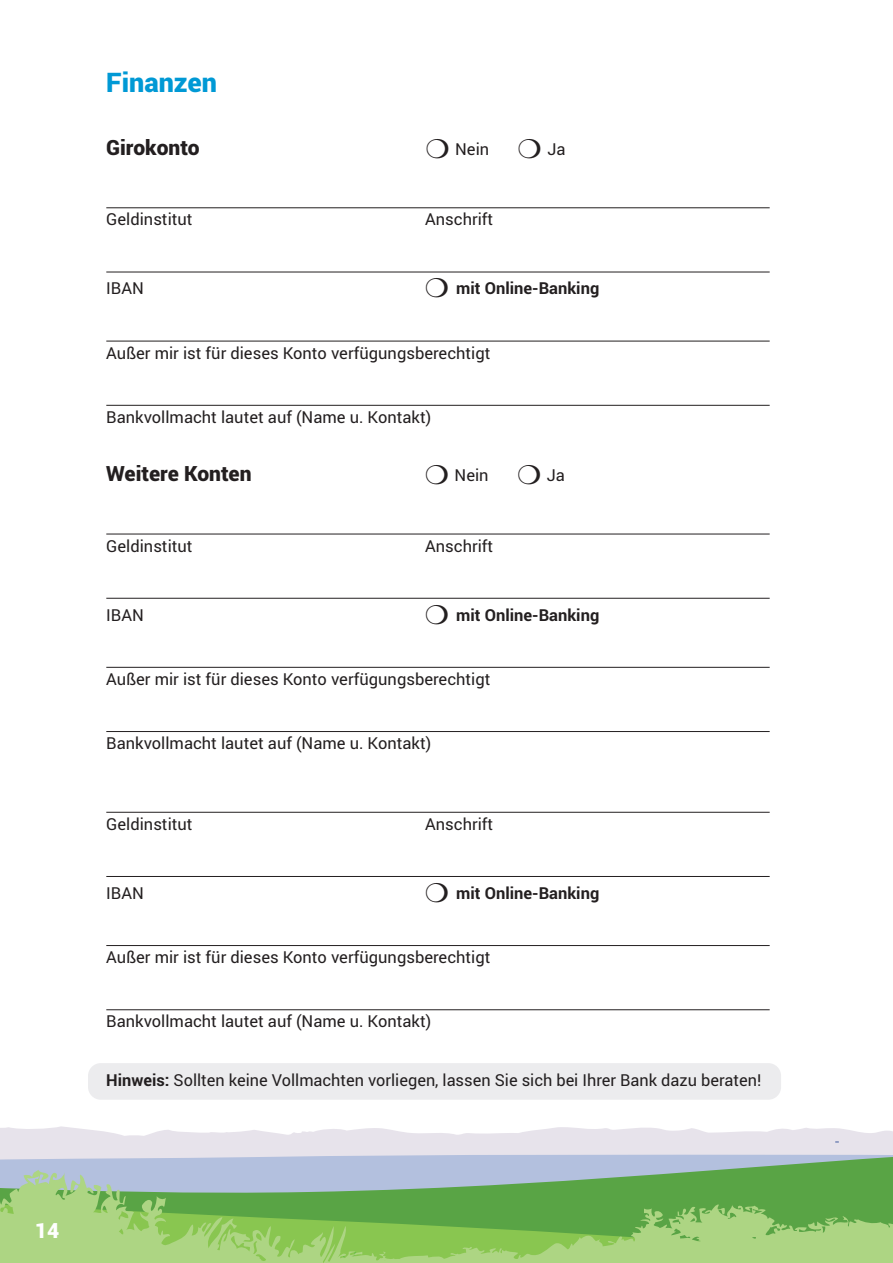
<style>
.page{position:relative;width:893px;height:1263px;background:#fff}
.page>*{position:absolute;margin:0;border:0;box-sizing:border-box;transform-origin:0 0}
.t1{font:900 27px "Roboto";color:#0099d5}
.t2{font:900 21px "Roboto";color:#231f20}
.t3{font:900 21px "Roboto";color:#fff}
.t4{font:16.5px "Roboto";color:#231f20}
.t5{font:700 16.5px "Roboto";color:#231f20}
.s1{font-weight:700}
</style>
<div class="page">
<div style="left:88px;top:1063px;width:693px;height:37px;background:#ececee;border-radius:13px"></div>
<svg style="left:0;top:1126px;width:893px;height:38px;background:#dedee9"></svg>
<svg style="left:0;top:1164px;width:893px;height:12px;background:#9bb8b6"></svg>
<svg style="left:419px;top:1176px;width:474px;height:28px;background:#63a756"></svg>
<svg style="left:419px;top:1204px;width:474px;height:59px;background:#82bd5f"></svg>
<div style="left:624px;top:1244px;width:269px;height:19px;background:#add583"></div>
<svg style="left:0;top:1170px;width:419px;height:93px;background:#96c37f"></svg>
<hr style="left:106px;top:208px;width:664px;height:1px;background:#231f20">
<hr style="left:106px;top:272px;width:664px;height:1px;background:#231f20">
<hr style="left:106px;top:341px;width:664px;height:1px;background:#231f20">
<hr style="left:106px;top:405px;width:664px;height:1px;background:#231f20">
<hr style="left:106px;top:534px;width:664px;height:1px;background:#231f20">
<hr style="left:106px;top:598px;width:664px;height:1px;background:#231f20">
<hr style="left:106px;top:667px;width:664px;height:1px;background:#231f20">
<hr style="left:106px;top:731px;width:664px;height:1px;background:#231f20">
<hr style="left:106px;top:812px;width:664px;height:1px;background:#231f20">
<hr style="left:106px;top:876px;width:664px;height:1px;background:#231f20">
<hr style="left:106px;top:945px;width:664px;height:1px;background:#231f20">
<hr style="left:106px;top:1009px;width:664px;height:1px;background:#231f20">
<h1 class="t1" style="left:106px;top:67px;width:112px">Finanzen</h1>
<p class="t2" style="left:106px;top:136px;width:95px">Girokonto</p>
<p class="t4" style="left:426px;top:140px;width:141px">❍ Nein ❍ Ja</p>
<p class="t4" style="left:106px;top:210px;width:88px">Geldinstitut</p>
<p class="t4" style="left:425px;top:210px;width:70px">Anschrift</p>
<p class="t4" style="left:106px;top:279px;width:39px">IBAN</p>
<p class="t5" style="left:425px;top:279px;width:176px">❍ mit Online-Banking</p>
<p class="t4" style="left:106px;top:343px;width:386px">Außer mir ist für dieses Konto verfügungsberechtigt</p>
<p class="t4" style="left:106px;top:407px;width:326px">Bankvollmacht lautet auf (Name u. Kontakt)</p>
<p class="t2" style="left:106px;top:462px;width:147px">Weitere Konten</p>
<p class="t4" style="left:425px;top:466px;width:141px">❍ Nein ❍ Ja</p>
<p class="t4" style="left:106px;top:536px;width:88px">Geldinstitut</p>
<p class="t4" style="left:425px;top:536px;width:70px">Anschrift</p>
<p class="t4" style="left:106px;top:605px;width:39px">IBAN</p>
<p class="t5" style="left:425px;top:605px;width:176px">❍ mit Online-Banking</p>
<p class="t4" style="left:106px;top:669px;width:386px">Außer mir ist für dieses Konto verfügungsberechtigt</p>
<p class="t4" style="left:106px;top:734px;width:326px">Bankvollmacht lautet auf (Name u. Kontakt)</p>
<p class="t4" style="left:106px;top:814px;width:88px">Geldinstitut</p>
<p class="t4" style="left:425px;top:814px;width:70px">Anschrift</p>
<p class="t4" style="left:106px;top:883px;width:39px">IBAN</p>
<p class="t5" style="left:425px;top:883px;width:176px">❍ mit Online-Banking</p>
<p class="t4" style="left:106px;top:948px;width:386px">Außer mir ist für dieses Konto verfügungsberechtigt</p>
<p class="t4" style="left:106px;top:1012px;width:326px">Bankvollmacht lautet auf (Name u. Kontakt)</p>
<p class="t4" style="left:106px;top:1070px;width:657px"><span class="s1">Hinweis:</span> Sollten keine Vollmachten vorliegen, lassen Sie sich bei Ihrer Bank dazu beraten!</p>
<p class="t3" style="left:35px;top:1219px;width:26px">14</p>
</div>
